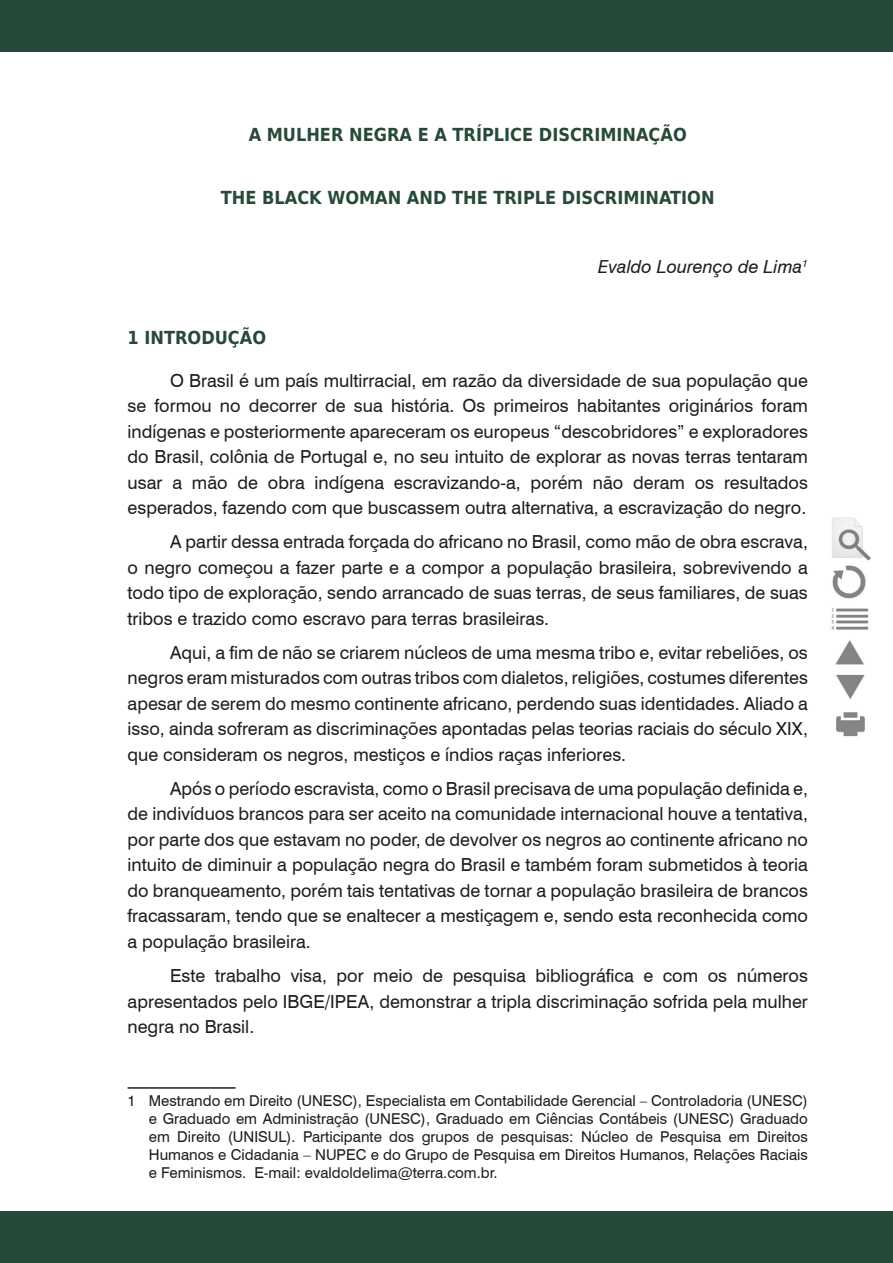
<style>
.page{position:relative;width:893px;height:1263px;background:#fff}
.page>*{position:absolute;margin:0;border:0;box-sizing:border-box;transform-origin:0 0}
.t1{font:18px/25.5px "Swiss 721 BT";color:#1d1d1b;text-align:justify}
.t2{font:700 18px "DejaVu Sans Condensed";color:#274938}
.t3{font:italic 18px "Swiss 721 BT";color:#1d1d1b}
.t4{font:15px/18px "Swiss 721 BT";color:#1d1d1b;text-align:justify}
</style>
<div class="page">
<div style="left:0;top:0;width:893px;height:51px;background:#274938"></div>
<div style="left:0;top:1212px;width:893px;height:51px;background:#274938"></div>
<hr style="left:128px;top:1087px;width:108px;height:2px;background:#1d1d1b">
<img style="left:831px;top:518px;width:40px;height:219px">
<p class="t2" style="left:249px;top:120px;width:440px">A MULHER NEGRA E A TRÍPLICE DISCRIMINAÇÃO</p>
<p class="t2" style="left:221px;top:183px;width:495px">THE BLACK WOMAN AND THE TRIPLE DISCRIMINATION</p>
<p class="t3" style="left:598px;top:255px;width:211px">Evaldo Lourenço de Lima<sup>1</sup></p>
<p class="t2" style="left:128px;top:323px;width:140px">1 INTRODUÇÃO</p>
<p class="t1" style="left:128px;top:367px;width:682px;text-indent:43px">O Brasil é um país multirracial, em razão da diversidade de sua população que se formou no decorrer de sua história. Os primeiros habitantes originários foram indígenas e posteriormente apareceram os europeus “descobridores” e exploradores do Brasil, colônia de Portugal e, no seu intuito de explorar as novas terras tentaram usar a mão de obra indígena escravizando-a, porém não deram os resultados esperados, fazendo com que buscassem outra alternativa, a escravização do negro.</p>
<p class="t1" style="left:128px;top:529px;width:682px;text-indent:43px">A partir dessa entrada forçada do africano no Brasil, como mão de obra escrava, o negro começou a fazer parte e a compor a população brasileira, sobrevivendo a todo tipo de exploração, sendo arrancado de suas terras, de seus familiares, de suas tribos e trazido como escravo para terras brasileiras.</p>
<p class="t1" style="left:128px;top:640px;width:682px;text-indent:43px">Aqui, a fim de não se criarem núcleos de uma mesma tribo e, evitar rebeliões, os negros eram misturados com outras tribos com dialetos, religiões, costumes diferentes apesar de serem do mesmo continente africano, perdendo suas identidades. Aliado a isso, ainda sofreram as discriminações apontadas pelas teorias raciais do século XIX, que consideram os negros, mestiços e índios raças inferiores.</p>
<p class="t1" style="left:128px;top:776px;width:682px;text-indent:43px">Após o período escravista, como o Brasil precisava de uma população definida e, de indivíduos brancos para ser aceito na comunidade internacional houve a tentativa, por parte dos que estavam no poder, de devolver os negros ao continente africano no intuito de diminuir a população negra do Brasil e também foram submetidos à teoria do branqueamento, porém tais tentativas de tornar a população brasileira de brancos fracassaram, tendo que se enaltecer a mestiçagem e, sendo esta reconhecida como a população brasileira.</p>
<p class="t1" style="left:128px;top:963px;width:682px;text-indent:43px">Este trabalho visa, por meio de pesquisa bibliográfica e com os números apresentados pelo IBGE/IPEA, demonstrar a tripla discriminação sofrida pela mulher negra no Brasil.</p>
<p class="t4" style="left:149px;top:1091px;width:661px;text-indent:-21px">1 Mestrando em Direito (UNESC), Especialista em Contabilidade Gerencial – Controladoria (UNESC) e Graduado em Administração (UNESC), Graduado em Ciências Contábeis (UNESC) Graduado em Direito (UNISUL). Participante dos grupos de pesquisas: Núcleo de Pesquisa em Direitos Humanos e Cidadania – NUPEC e do Grupo de Pesquisa em Direitos Humanos, Relações Raciais e Feminismos. E-mail: evaldoldelima@terra.com.br.</p>
</div>
